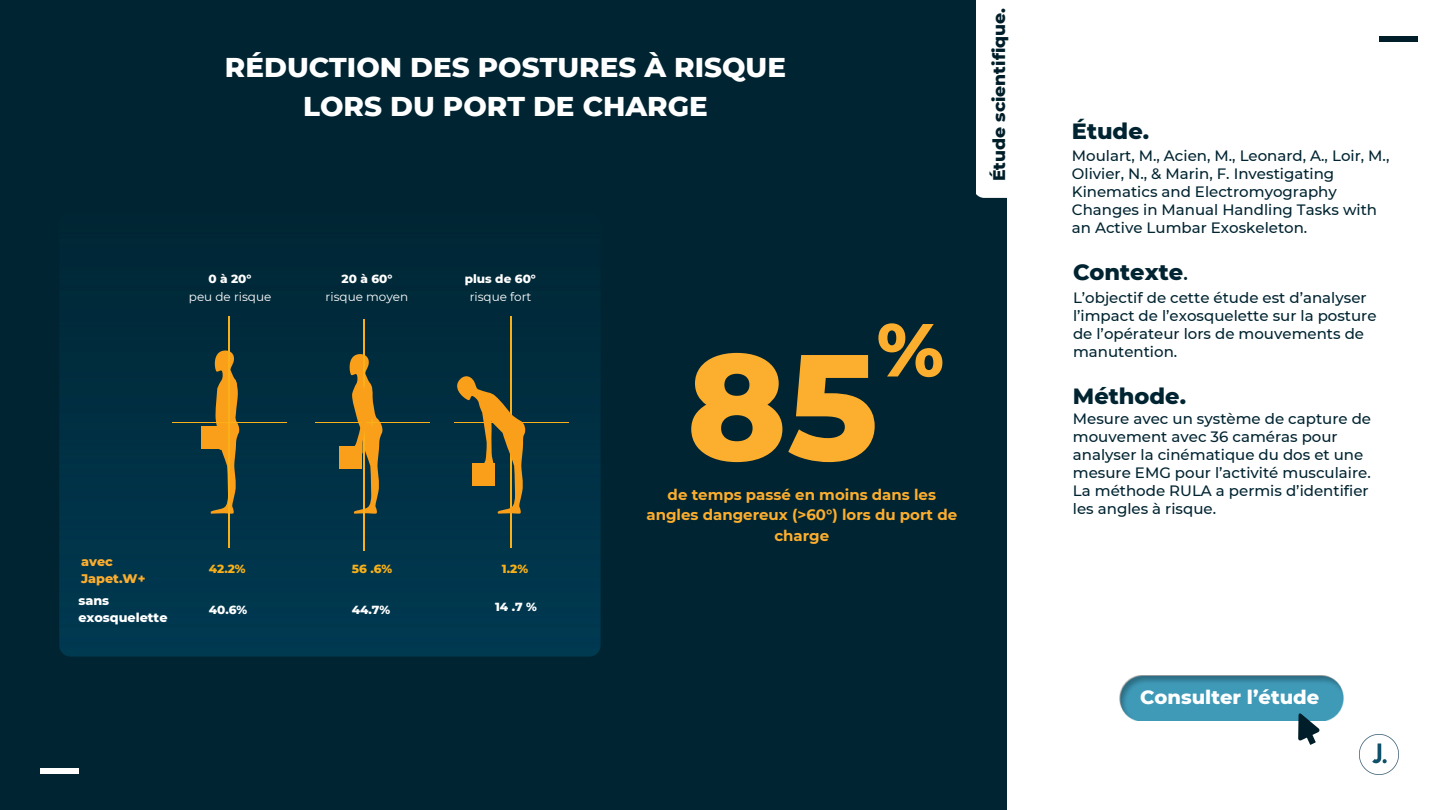
<style>
.page{position:relative;width:1440px;height:810px;background:#fff}
.page>*{position:absolute;margin:0;border:0;box-sizing:border-box;transform-origin:0 0}
.t1{font:800 150px "Montserrat";color:#fcae2e}
.t2{font:800 75px "Montserrat";color:#fcae2e}
.t3{font:800 27.75px/38.2px "Montserrat";color:#fff;text-align:center}
.t4{font:800 22.5px "Montserrat";color:#002431}
.t5{font:800 19.5px "Montserrat";color:#fff}
.t6{font:800 17.25px "Montserrat";color:#001e29}
.t7{font:500 15px/18px "Montserrat";color:#002431}
.t8{font:700 15px/20.9px "Montserrat";color:#fcae2e;text-align:center}
.t9{font:800 12.75px/17.4px "Montserrat";color:#fff}
.t10{font:800 12.75px/17.4px "Montserrat";color:#fcae2e}
.t11{font:800 12px "Montserrat";color:#fff}
.t12{font:12px "Montserrat";color:#fff}
.t13{font:800 12px "Montserrat";color:#f9b019}
.s1{font-weight:500}
</style>
<div class="page">
<div style="left:0;top:0;width:1007px;height:810px;background:#002431"></div>
<div style="left:40px;top:768px;width:38px;height:6px;background:#fff"></div>
<div style="left:1379px;top:36px;width:39px;height:6px;background:#001e29"></div>
<img style="left:59px;top:213px;width:541px;height:444px;border-radius:11px">
<hr style="left:229px;top:316px;width:1px;height:232px;background:#f9b019">
<hr style="left:172px;top:422px;width:114px;height:1px;background:#f9b019">
<svg style="left:210px;top:351px;width:30px;height:163px"></svg>
<hr style="left:364px;top:319px;width:1px;height:232px;background:#f9b019">
<hr style="left:315px;top:422px;width:114px;height:1px;background:#f9b019">
<svg style="left:349px;top:354px;width:34px;height:160px"></svg>
<hr style="left:511px;top:316px;width:1px;height:232px;background:#f9b019">
<hr style="left:454px;top:422px;width:114px;height:1px;background:#f9b019">
<svg style="left:457px;top:376px;width:68px;height:138px"></svg>
<div style="left:201px;top:426px;width:22px;height:23px;background:#f99f19"></div>
<div style="left:339px;top:446px;width:23px;height:23px;background:#f99f19"></div>
<div style="left:472px;top:463px;width:23px;height:23px;background:#f99f19"></div>
<img style="left:1120px;top:675px;width:224px;height:45px">
<svg style="left:1298px;top:713px;width:22px;height:32px"></svg>
<div style="left:976px;top:0;width:31px;height:198px;background:#fff"></div>
<img style="left:1359px;top:735px;width:39px;height:39px">
<p class="t3" style="left:225px;top:48px;width:563px">RÉDUCTION DES POSTURES À RISQUE<br>LORS DU PORT DE CHARGE</p>
<h4 class="t6" style="left:989px;top:181px;width:175px;rotate:-90deg">Étude scientifique.</h4>
<h5 class="t11" style="left:208px;top:272px;width:45px">0 à 20°</h5>
<h5 class="t12" style="left:189px;top:290px;width:84px">peu de risque</h5>
<p class="t11" style="left:341px;top:272px;width:52px">20 à 60°</p>
<p class="t12" style="left:326px;top:290px;width:84px">risque moyen</p>
<h5 class="t11" style="left:465px;top:272px;width:73px">plus de 60°</h5>
<h5 class="t12" style="left:470px;top:290px;width:63px">risque fort</h5>
<h4 class="t10" style="left:81px;top:553px;width:66px">avec<br>Japet.W+</h4>
<h4 class="t9" style="left:78px;top:591px;width:91px">sans exosquelette</h4>
<p class="t13" style="left:209px;top:561px;width:38px">42.2%</p>
<p class="t11" style="left:209px;top:603px;width:40px">40.6%</p>
<h5 class="t13" style="left:352px;top:561px;width:42px">56 .6%</h5>
<h5 class="t11" style="left:352px;top:603px;width:40px">44.7%</h5>
<p class="t13" style="left:502px;top:561px;width:28px">1.2%</p>
<p class="t11" style="left:495px;top:599px;width:43px">14 .7 %</p>
<h1 class="t2" style="left:877px;top:304px;width:69px">%</h1>
<h4 class="t1" style="left:687px;top:315px;width:193px">85</h4>
<h3 class="t8" style="left:668px;top:484px;width:270px">de temps passé en moins dans les</h3>
<h3 class="t8" style="left:646px;top:505px;width:312px">angles dangereux (&gt;60°) lors du port de charge</h3>
<p class="t4" style="left:1072px;top:117px;width:79px">Étude.</p>
<p class="t7" style="left:1072px;top:147px;width:319px">Moulart, M., Acien, M., Leonard, A., Loir, M., Olivier, N., &amp; Marin, F. Investigating Kinematics and Electromyography Changes in Manual Handling Tasks with an Active Lumbar Exoskeleton.</p>
<h5 class="t4" style="left:1073px;top:259px;width:117px">Contexte<span class="s1">.</span></h5>
<h5 class="t7" style="left:1073px;top:288px;width:305px">L’objectif de cette étude est d’analyser l’impact de l’exosquelette sur la posture de l’opérateur lors de mouvements de manutention.</h5>
<h5 class="t4" style="left:1073px;top:382px;width:115px">Méthode.</h5>
<h5 class="t7" style="left:1073px;top:410px;width:300px">Mesure avec un système de capture de mouvement avec 36 caméras pour analyser la cinématique du dos et une mesure EMG pour l’activité musculaire.<br>La méthode RULA a permis d’identifier les angles à risque.</h5>
<p class="t5" style="left:1140px;top:686px;width:181px">Consulter l’étude</p>
</div>
